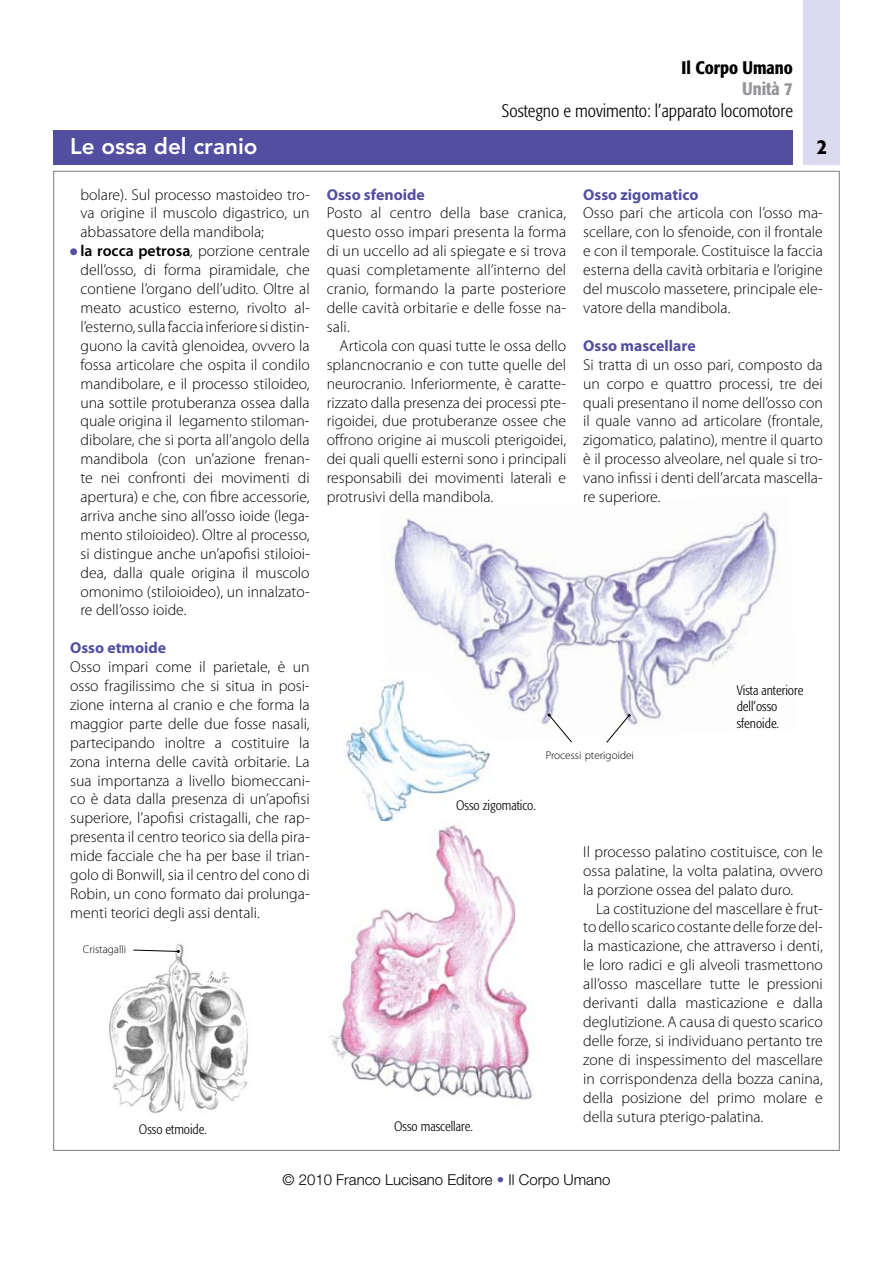
<style>
.page{position:relative;width:893px;height:1263px;background:#fff}
.page>*{position:absolute;margin:0;border:0;box-sizing:border-box;transform-origin:0 0}
.t1{font:800 22.5px "Avenir LT Std";color:#fff}
.t2{font:500 condensed 21px "Formata";color:#000}
.t3{font:300 condensed 18px "Formata";color:#000}
.t4{font:500 condensed 18px "Formata";color:#000}
.t5{font:500 condensed 18px "Formata";color:#939598}
.t6{font:300 15.75px/18.9px "Myriad Pro";color:#000;text-align:justify}
.t7{font:700 15.75px "Myriad Pro";color:#524fa1}
.t8{font:300 15px "Helvetica Neue LT Std";color:#000}
.t9{font:300 condensed 13.5px/16.2px "Formata";color:#000}
.t10{font:300 11.25px "Myriad Pro";color:#000}
.s1{font-weight:600}
.s2{font-style:italic}
.s3{color:#524fa1}
</style>
<div class="page">
<div style="left:53px;top:130px;width:740px;height:34px;background:#524fa1"></div>
<div style="left:804px;top:0;width:36px;height:164px;background:#dbd9ed"></div>
<img style="left:391px;top:511px;width:387px;height:214px">
<div style="left:70px;top:248px;width:7px;height:7px;background:#524fa1;border-radius:50%"></div>
<img style="left:109px;top:944px;width:139px;height:170px">
<img style="left:345px;top:670px;width:156px;height:151px">
<img style="left:328px;top:822px;width:205px;height:284px">
<svg style="left:132px;top:949px;width:48px;height:4px"></svg>
<svg style="left:606px;top:714px;width:25px;height:29px"></svg>
<svg style="left:548px;top:713px;width:25px;height:30px"></svg>
<p class="t4" style="left:681px;top:57px;width:113px">Il Corpo Umano</p>
<p class="t5" style="left:742px;top:78px;width:52px">Unità 7</p>
<p class="t3" style="left:502px;top:100px;width:292px">Sostegno e movimento: l’apparato locomotore</p>
<h1 class="t1" style="left:70px;top:133px;width:189px">Le ossa del cranio</h1>
<h2 class="t2" style="left:817px;top:133px;width:12px">2</h2>
<p class="t6" style="left:80px;top:185px;width:231px;text-align:left">bolare). Sul processo mastoideo tro&shy;va origine il muscolo digastrico, un abbassatore della mandibola;<br><span class="s1">la rocca petrosa</span><span class="s2">,</span> porzione centrale dell’osso, di forma piramidale, che contiene l’organo dell’udito. Oltre al meato acustico esterno, rivolto al&shy;l’esterno, sulla faccia inferiore si distin&shy;guono la cavità glenoidea, ovvero la fossa articolare che ospita il condilo mandibolare, e il processo stiloideo, una sottile protuberanza ossea dalla quale origina il legamento stiloman&shy;dibolare, che si porta all’angolo della mandibola (con un’azione frenan&shy;te nei confronti dei movimenti di apertura) e che, con fibre accessorie, arriva anche sino all’osso ioide (lega&shy;mento stiloioideo). Oltre al processo, si distingue anche un’apofisi stiloioi&shy;dea, dalla quale origina il muscolo omonimo (stiloioideo), un innalzato&shy;re dell’osso ioide.</p>
<p class="t7" style="left:70px;top:639px;width:97px">Osso etmoide</p>
<p class="t6" style="left:70px;top:658px;width:241px">Osso impari come il parietale, è un osso fragilissimo che si situa in posi&shy;zione interna al cranio e che forma la maggior parte delle due fosse nasali, partecipando inoltre a costituire la zona interna delle cavità orbitarie. La sua importanza a livello biomeccani&shy;co è data dalla presenza di un’apofisi superiore, l’apofisi cristagalli, che rap&shy;presenta il centro teorico sia della pira&shy;mide facciale che ha per base il trian&shy;golo di Bonwill, sia il centro del cono di Robin, un cono formato dai prolunga&shy;menti teorici degli assi dentali.</p>
<p class="t7" style="left:327px;top:185px;width:100px">Osso sfenoide</p>
<p class="t6" style="left:327px;top:204px;width:241px">Posto al centro della base cranica, questo osso impari presenta la forma di un uccello ad ali spiegate e si trova quasi completamente all’interno del cranio, formando la parte posteriore delle cavità orbitarie e delle fosse na&shy;sali.</p>
<p class="t6" style="left:327px;top:336px;width:241px;text-indent:13px">Articola con quasi tutte le ossa dello splancnocranio e con tutte quelle del neurocranio. Inferiormente, è caratte&shy;rizzato dalla presenza dei processi pte&shy;rigoidei, due protuberanze ossee che offrono origine ai muscoli pterigoidei, dei quali quelli esterni sono i principali responsabili dei movimenti laterali e protrusivi della mandibola.</p>
<p class="t7" style="left:583px;top:185px;width:117px">Osso zigomatico</p>
<p class="t6" style="left:583px;top:204px;width:241px">Osso pari che articola con l’osso ma&shy;scellare, con lo sfenoide, con il frontale e con il temporale. Costituisce la faccia esterna della cavità orbitaria e l’origine del muscolo massetere, principale ele&shy;vatore della mandibola.</p>
<p class="t7" style="left:583px;top:337px;width:114px">Osso mascellare</p>
<p class="t6" style="left:583px;top:355px;width:241px">Si tratta di un osso pari, composto da un corpo e quattro processi, tre dei quali presentano il nome dell’osso con il quale vanno ad articolare (frontale, zigomatico, palatino), mentre il quarto è il processo alveolare, nel quale si tro&shy;vano infissi i denti dell’arcata mascella&shy;re superiore.</p>
<p class="t9" style="left:737px;top:682px;width:68px">Vista anteriore dell’osso sfenoide.</p>
<p class="t10" style="left:546px;top:749px;width:90px">Processi pterigoidei</p>
<p class="t9" style="left:456px;top:797px;width:81px">Osso zigomatico.</p>
<p class="t6" style="left:583px;top:842px;width:241px">Il processo palatino costituisce, con le ossa palatine, la volta palatina, ovvero la porzione ossea del palato duro.</p>
<p class="t6" style="left:583px;top:899px;width:241px;text-indent:13px">La costituzione del mascellare è frut&shy;to dello scarico costante delle forze del&shy;la masticazione, che attraverso i denti, le loro radici e gli alveoli trasmettono all’osso mascellare tutte le pressioni derivanti dalla masticazione e dalla deglutizione. A causa di questo scarico delle forze, si individuano pertanto tre zone di inspessimento del mascellare in corrispondenza della bozza canina, della posizione del primo molare e della sutura pterigo-palatina.</p>
<p class="t10" style="left:83px;top:943px;width:45px">Cristagalli</p>
<p class="t9" style="left:394px;top:1118px;width:80px">Osso mascellare.</p>
<p class="t9" style="left:139px;top:1121px;width:70px">Osso etmoide.</p>
<p class="t8" style="left:282px;top:1170px;width:329px">© 2010 Franco Lucisano Editore <span class="s3">•</span> Il Corpo Umano</p>
</div>
